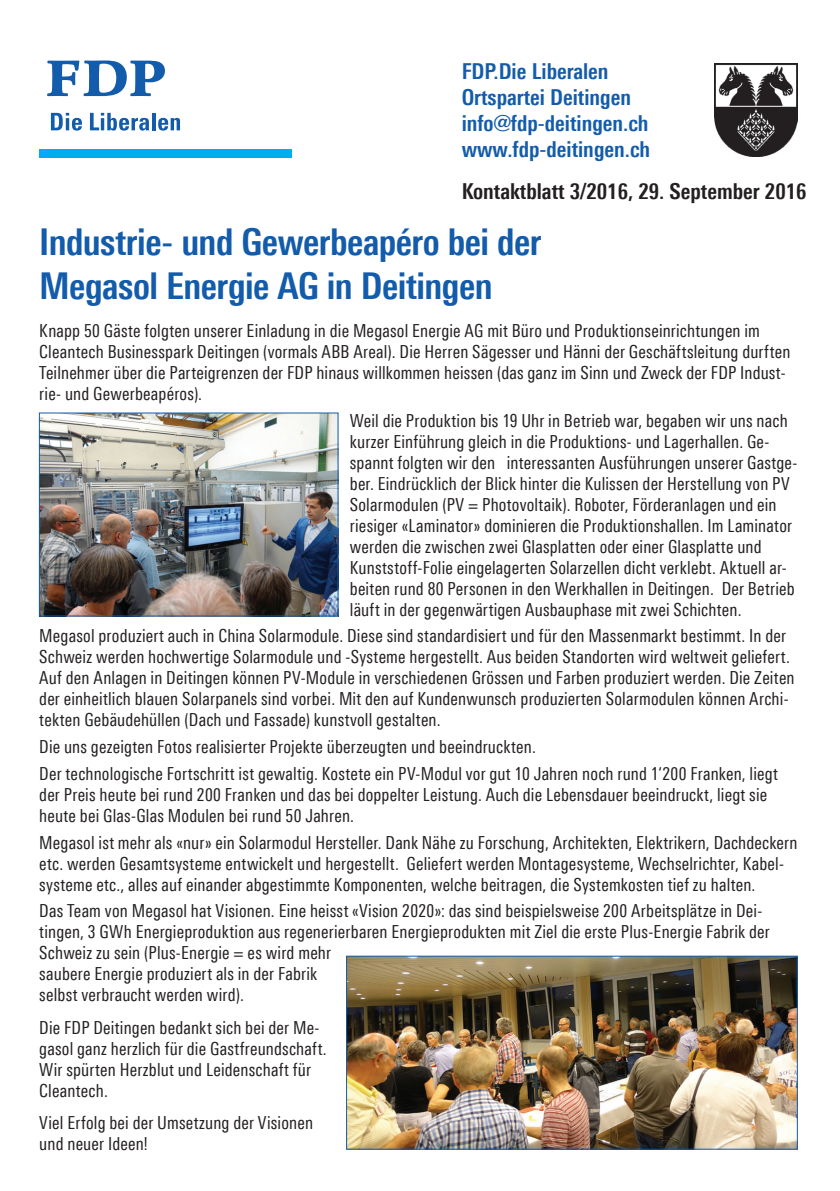
<style>
.page{position:relative;width:840px;height:1191px;background:#fff}
.page>*{position:absolute;margin:0;border:0;box-sizing:border-box;transform-origin:0 0}
.t1{font:700 37px/44px "Linotype Univers 620 Cn";letter-spacing:-.015em;color:#135cab}
.t2{font:700 22px/26px "Linotype Univers 620 Cn";color:#135cab}
.t3{font:700 22px "Linotype Univers 620 Cn";color:#231f20}
.t4{font:18px/21px "Linotype Univers 420 Cn";letter-spacing:.01em;color:#231f20;scale:.95 1}
</style>
<div class="page">
<div style="left:39px;top:150px;width:253px;height:8px;background:#00aeef"></div>
<svg style="left:51px;top:113px;width:31px;height:18px"></svg>
<svg style="left:90px;top:113px;width:59px;height:18px"></svg>
<hr style="left:152px;top:113px;width:3px;height:17px;background:#135cab">
<svg style="left:158px;top:118px;width:22px;height:13px"></svg>
<svg style="left:47px;top:60px;width:118px;height:36px"></svg>
<img style="left:714px;top:63px;width:83px;height:94px">
<img style="left:41px;top:414px;width:295px;height:200px">
<div style="left:39px;top:412px;width:299px;height:204px;border:1px solid #135cab"></div>
<img style="left:348px;top:957px;width:447px;height:190px">
<div style="left:346px;top:955px;width:451px;height:194px;border:1px solid #135cab"></div>
<p class="t2" style="left:461px;top:58px;width:190px">FDP.Die Liberalen<br>Ortspartei Deitingen info@fdp-deitingen.ch www.fdp-deitingen.ch</p>
<p class="t3" style="left:461px;top:178px;width:346px">Kontaktblatt 3/2016, 29. September 2016</p>
<h1 class="t1" style="left:39px;top:219px;width:503px">Industrie- und Gewerbeapéro bei der<br>Megasol Energie AG in Deitingen</h1>
<p class="t4" style="left:39px;top:320px;width:791px">Knapp 50 Gäste folgten unserer Einladung in die Megasol Energie AG mit Büro und Produktionseinrichtungen im Cleantech Businesspark Deitingen (vormals ABB Areal). Die Herren Sägesser und Hänni der Geschäftsleitung durften Teilnehmer über die Parteigrenzen der FDP hinaus willkommen heissen (das ganz im Sinn und Zweck der FDP Indust&shy;rie- und Gewerbeapéros).</p>
<p class="t4" style="left:349px;top:409px;width:472px">Weil die Produktion bis 19 Uhr in Betrieb war, begaben wir uns nach kurzer Einführung gleich in die Produktions- und Lagerhallen. Ge&shy;spannt folgten wir den interessanten Ausführungen unserer Gastge&shy;ber. Eindrücklich der Blick hinter die Kulissen der Herstellung von PV Solarmodulen (PV = Photovoltaik). Roboter, Förderanlagen und ein riesiger «Laminator» dominieren die Produktionshallen. Im Laminator werden die zwischen zwei Glasplatten oder einer Glasplatte und Kunststoff-Folie eingelagerten Solarzellen dicht verklebt. Aktuell ar&shy;beiten rund 80 Personen in den Werkhallen in Deitingen. Der Betrieb läuft in der gegenwärtigen Ausbauphase mit zwei Schichten.</p>
<p class="t4" style="left:39px;top:625px;width:796px">Megasol produziert auch in China Solarmodule. Diese sind standardisiert und für den Massenmarkt bestimmt. In der Schweiz werden hochwertige Solarmodule und -Systeme hergestellt. Aus beiden Standorten wird weltweit geliefert.<br>Auf den Anlagen in Deitingen können PV-Module in verschiedenen Grössen und Farben produziert werden. Die Zeiten der einheitlich blauen Solarpanels sind vorbei. Mit den auf Kundenwunsch produzierten Solarmodulen können Archi&shy;tekten Gebäudehüllen (Dach und Fassade) kunstvoll gestalten.</p>
<p class="t4" style="left:39px;top:733px;width:778px;line-height:26.6px">Die uns gezeigten Fotos realisierter Projekte überzeugten und beeindruckten.<br>Der technologische Fortschritt ist gewaltig. Kostete ein PV-Modul vor gut 10 Jahren noch rund 1‘200 Franken, liegt</p>
<p class="t4" style="left:39px;top:784px;width:767px">der Preis heute bei rund 200 Franken und das bei doppelter Leistung. Auch die Lebensdauer beeindruckt, liegt sie heute bei Glas-Glas Modulen bei rund 50 Jahren.</p>
<p class="t4" style="left:39px;top:831px;width:799px">Megasol ist mehr als «nur» ein Solarmodul Hersteller. Dank Nähe zu Forschung, Architekten, Elektrikern, Dachdeckern etc. werden Gesamtsysteme entwickelt und hergestellt. Geliefert werden Montagesysteme, Wechselrichter, Kabel&shy;systeme etc., alles auf einander abgestimmte Komponenten, welche beitragen, die Systemkosten tief zu halten.</p>
<p class="t4" style="left:39px;top:900px;width:770px">Das Team von Megasol hat Visionen. Eine heisst «Vision 2020»: das sind beispielsweise 200 Arbeitsplätze in Dei&shy;tingen, 3 GWh Energieproduktion aus regenerierbaren Energieprodukten mit Ziel die erste Plus-Energie Fabrik der Schweiz zu sein (Plus-Energie = es wird mehr<br>saubere Energie produziert als in der Fabrik<br>selbst verbraucht werden wird).</p>
<p class="t4" style="left:39px;top:1016px;width:304px">Die FDP Deitingen bedankt sich bei der Me&shy;gasol ganz herzlich für die Gastfreundschaft.<br>Wir spürten Herzblut und Leidenschaft für Cleantech.</p>
<p class="t4" style="left:39px;top:1112px;width:289px">Viel Erfolg bei der Umsetzung der Visionen und neuer Ideen!</p>
</div>
